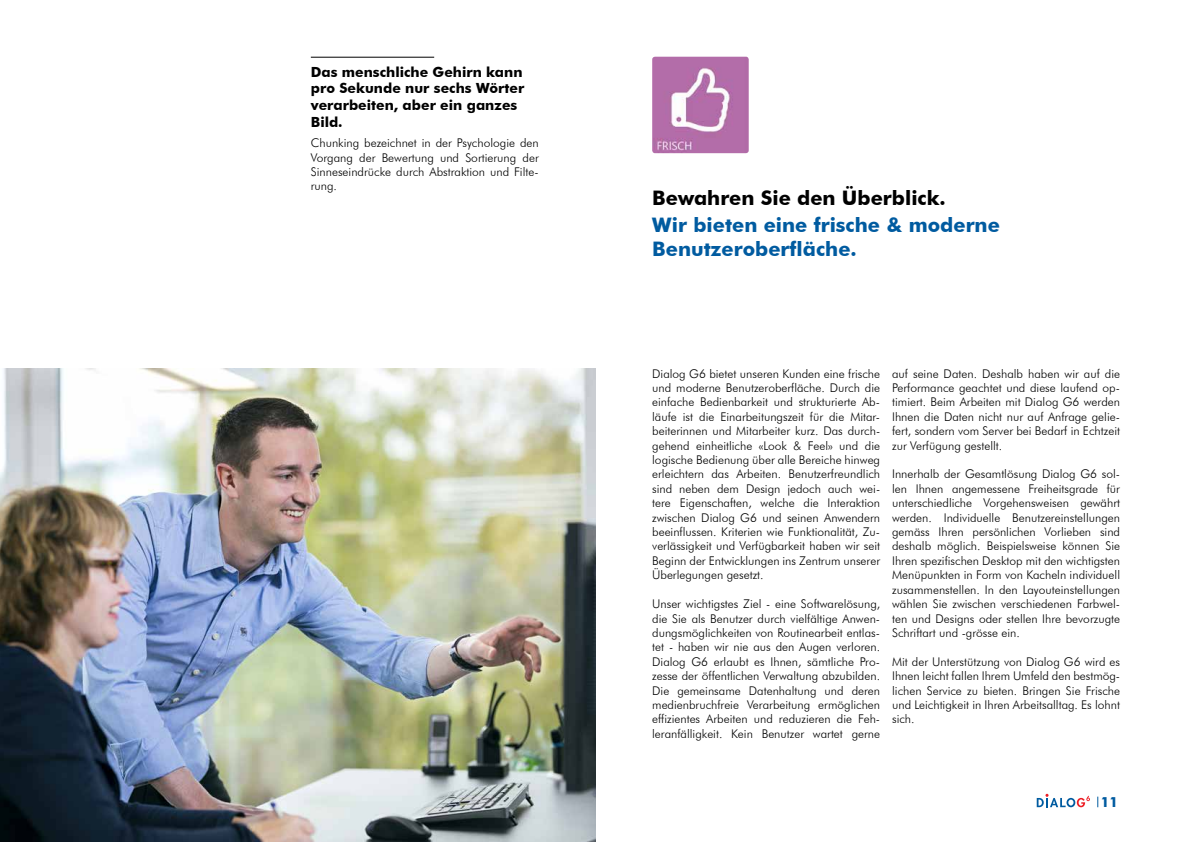
<style>
.page{position:relative;width:1191px;height:842px;background:#fff}
.page>*{position:absolute;margin:0;border:0;box-sizing:border-box;transform-origin:0 0}
.t1{font:700 20px/24px "Futura BT";color:#005ba0}
.t2{font:700 20px "Futura BT";color:#000}
.t3{font:700 14px/16.8px "Futura BT";color:#000}
.t4{font:700 14px "Futura BT";color:#005ba0}
.t5{font:300 12px/14.4px "Futura BT";color:#000;text-align:justify}
</style>
<div class="page">
<svg style="left:1036px;top:794px;width:54px;height:13px"></svg>
<img style="left:652px;top:57px;width:96px;height:96px">
<img style="left:0;top:369px;width:595px;height:473px">
<hr style="left:311px;top:57px;width:123px;height:1px;background:#000">
<p class="t3" style="left:311px;top:63px;width:215px">Das menschliche Gehirn kann pro Sekunde nur sechs Wörter verarbeiten, aber ein ganzes<br>Bild.</p>
<p class="t5" style="left:311px;top:136px;width:229px">Chunking bezeichnet in der Psychologie den Vorgang der Bewertung und Sortierung der Sinneseindrücke durch Abstraktion und Filte&shy;rung.</p>
<h1 class="t2" style="left:652px;top:186px;width:295px">Bewahren Sie den Überblick.</h1>
<h1 class="t1" style="left:652px;top:213px;width:349px">Wir bieten eine frische &amp; moderne<br>Benutzeroberfläche.</h1>
<p class="t5" style="left:652px;top:366px;width:229px">Dialog G6 bietet unseren Kunden eine frische und moderne Benutzeroberfläche. Durch die einfache Bedienbarkeit und strukturierte Ab&shy;läufe ist die Einarbeitungszeit für die Mitar&shy;beiterinnen und Mitarbeiter kurz. Das durch&shy;gehend einheitliche «Look &amp; Feel» und die logische Bedienung über alle Bereiche hinweg erleichtern das Arbeiten. Benutzerfreundlich sind neben dem Design jedoch auch wei&shy;tere Eigenschaften, welche die Interaktion zwischen Dialog G6 und seinen Anwendern beeinflussen. Kriterien wie Funktionalität, Zu&shy;verlässigkeit und Verfügbarkeit haben wir seit Beginn der Entwicklungen ins Zentrum unserer Überlegungen gesetzt.</p>
<p class="t5" style="left:652px;top:596px;width:229px">Unser wichtigstes Ziel - eine Softwarelösung, die Sie als Benutzer durch vielfältige Anwen&shy;dungsmöglichkeiten von Routinearbeit entlas&shy;tet - haben wir nie aus den Augen verloren.<br>Dialog G6 erlaubt es Ihnen, sämtliche Pro&shy;zesse der öffentlichen Verwaltung abzubilden.<br>Die gemeinsame Datenhaltung und deren medienbruchfreie Verarbeitung ermöglichen effizientes Arbeiten und reduzieren die Feh&shy;leranfälligkeit. Kein Benutzer wartet gerne</p>
<p class="t5" style="left:892px;top:366px;width:229px">auf seine Daten. Deshalb haben wir auf die Performance geachtet und diese laufend op&shy;timiert. Beim Arbeiten mit Dialog G6 werden Ihnen die Daten nicht nur auf Anfrage gelie&shy;fert, sondern vom Server bei Bedarf in Echtzeit zur Verfügung gestellt.</p>
<p class="t5" style="left:892px;top:467px;width:229px">Innerhalb der Gesamtlösung Dialog G6 sol&shy;len Ihnen angemessene Freiheitsgrade für unterschiedliche Vorgehensweisen gewährt werden. Individuelle Benutzereinstellungen gemäss Ihren persönlichen Vorlieben sind deshalb möglich. Beispielsweise können Sie Ihren spezifischen Desktop mit den wichtigsten Menüpunkten in Form von Kacheln individuell zusammenstellen. In den Layouteinstellungen wählen Sie zwischen verschiedenen Farbwel&shy;ten und Designs oder stellen Ihre bevorzugte Schriftart und -grösse ein.</p>
<p class="t5" style="left:892px;top:654px;width:229px">Mit der Unterstützung von Dialog G6 wird es Ihnen leicht fallen Ihrem Umfeld den bestmög&shy;lichen Service zu bieten. Bringen Sie Frische und Leichtigkeit in Ihren Arbeitsalltag. Es lohnt sich.</p>
<p class="t4" style="left:1100px;top:794px;width:19px">11</p>
</div>
